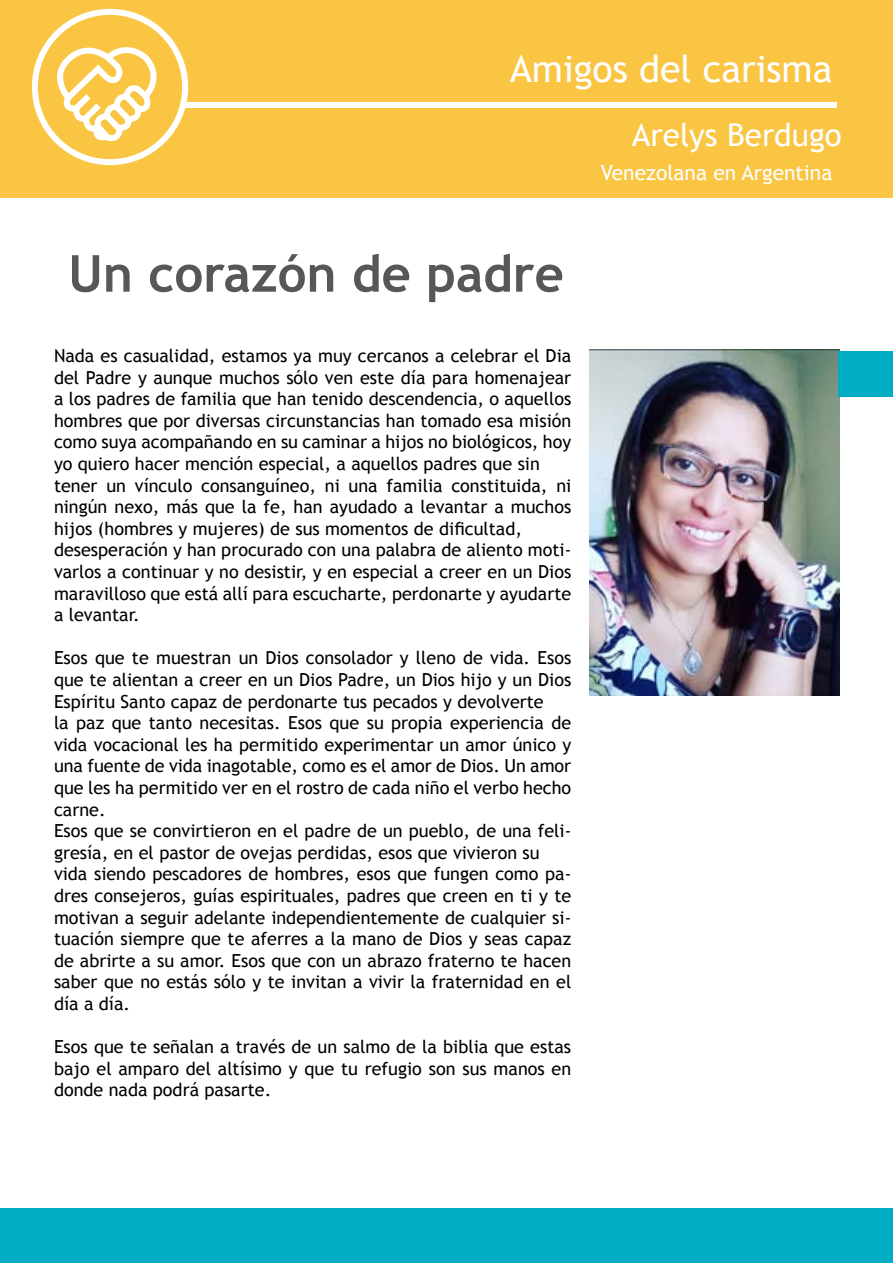
<style>
.page{position:relative;width:893px;height:1263px;background:#fff}
.page>*{position:absolute;margin:0;border:0;box-sizing:border-box;transform-origin:0 0}
.t1{font:700 51px "Trebuchet MS";color:#585756}
.t2{font:37.5px "Trebuchet MS";color:#fff}
.t3{font:31.5px "Trebuchet MS";color:#fff}
.t4{font:21px "Trebuchet MS";color:#fff}
.t5{font:18px/21.6px "Trebuchet MS";color:#000}
</style>
<div class="page">
<div style="left:0;top:0;width:893px;height:198px;background:#f9c542"></div>
<svg style="left:49px;top:41px;width:115px;height:125px"></svg>
<div style="left:185px;top:102px;width:652px;height:6px;background:#fff"></div>
<div style="left:32px;top:9px;width:156px;height:156px;border:6px solid #fff;border-radius:50%"></div>
<div style="left:0;top:1209px;width:893px;height:54px;background:#00adc2"></div>
<img style="left:589px;top:349px;width:251px;height:346px">
<div style="left:839px;top:351px;width:54px;height:45px;background:#00adc2"></div>
<h2 class="t2" style="left:510px;top:46px;width:324px">Amigos del carisma</h2>
<h3 class="t3" style="left:632px;top:117px;width:211px">Arelys Berdugo</h3>
<p class="t4" style="left:601px;top:160px;width:233px">Venezolana en Argentina</p>
<h1 class="t1" style="left:68px;top:242px;width:497px">Un corazón de padre</h1>
<p class="t5" style="left:54px;top:345px;width:519px">Nada es casualidad, estamos ya muy cercanos a celebrar el Dia del Padre y aunque muchos sólo ven este día para homenajear a los padres de familia que han tenido descendencia, o aquellos hombres que por diversas circunstancias han tomado esa misión como suya acompañando en su caminar a hijos no biológicos, hoy yo quiero hacer mención especial, a aquellos padres que sin tener un vínculo consanguíneo, ni una familia constituida, ni ningún nexo, más que la fe, han ayudado a levantar a muchos hijos (hombres y mujeres) de sus momentos de dificultad, desesperación y han procurado con una palabra de aliento moti&shy;varlos a continuar y no desistir, y en especial a creer en un Dios maravilloso que está allí para escucharte, perdonarte y ayudarte a levantar.</p>
<p class="t5" style="left:54px;top:647px;width:519px">Esos que te muestran un Dios consolador y lleno de vida. Esos que te alientan a creer en un Dios Padre, un Dios hijo y un Dios Espíritu Santo capaz de perdonarte tus pecados y devolverte<br>la paz que tanto necesitas. Esos que su propia experiencia de vida vocacional les ha permitido experimentar un amor único y una fuente de vida inagotable, como es el amor de Dios. Un amor que les ha permitido ver en el rostro de cada niño el verbo hecho carne.<br>Esos que se convirtieron en el padre de un pueblo, de una feli&shy;gresía, en el pastor de ovejas perdidas, esos que vivieron su vida siendo pescadores de hombres, esos que fungen como pa&shy;dres consejeros, guías espirituales, padres que creen en ti y te motivan a seguir adelante independientemente de cualquier si&shy;tuación siempre que te aferres a la mano de Dios y seas capaz de abrirte a su amor. Esos que con un abrazo fraterno te hacen saber que no estás sólo y te invitan a vivir la fraternidad en el día a día.</p>
<p class="t5" style="left:54px;top:1036px;width:519px;text-align:justify">Esos que te señalan a través de un salmo de la biblia que estas bajo el amparo del altísimo y que tu refugio son sus manos en donde nada podrá pasarte.</p>
</div>
